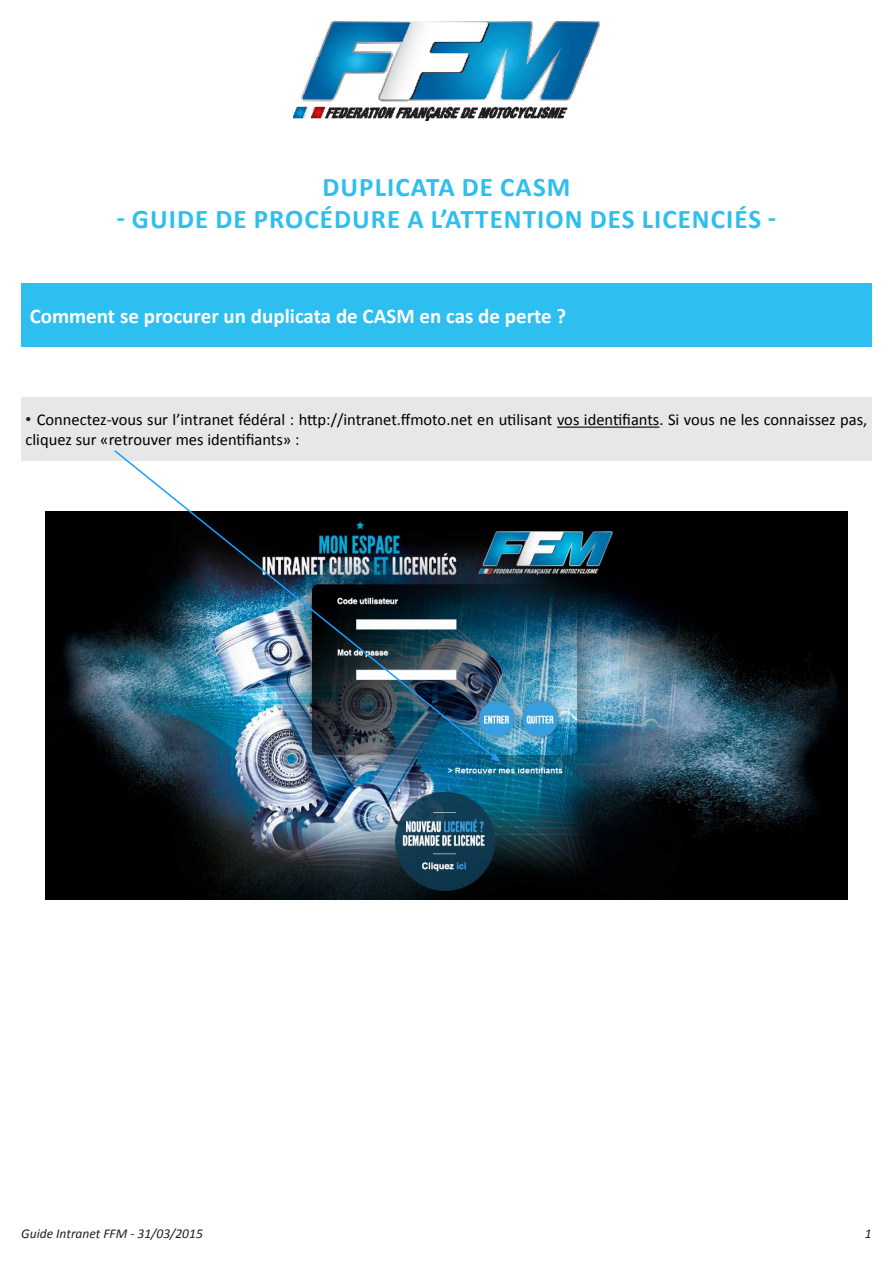
<style>
.page{position:relative;width:893px;height:1263px;background:#fff}
.page>*{position:absolute;margin:0;border:0;box-sizing:border-box;transform-origin:0 0}
.t1{font:700 27px "Calibri";letter-spacing:.04em;color:#2cbfef}
.t2{font:700 21px "Calibri";color:#fff}
.t3{font:16.5px/19.8px "Calibri";color:#000}
.t4{font:italic 13.5px "Calibri";color:#231f20}
.s1{font-family:"Arial";color:#231f20}
</style>
<div class="page">
<div style="left:21px;top:283px;width:851px;height:64px;background:#2cbfef"></div>
<img style="left:294px;top:21px;width:305px;height:100px">
<div style="left:21px;top:397px;width:851px;height:64px;background:#e6e7e9"></div>
<hr style="left:557px;top:427px;width:102px;height:1px;background:#000">
<img style="left:46px;top:511px;width:801px;height:389px">
<img style="left:113px;top:450px;width:383px;height:309px">
<svg style="left:490px;top:753px;width:11px;height:9px"></svg>
<p class="t1" style="left:322px;top:170px;width:249px">DUPLICATA DE CASM</p>
<p class="t1" style="left:117px;top:202px;width:661px">- GUIDE DE PROCÉDURE A L’ATTENTION DES LICENCIÉS -</p>
<p class="t2" style="left:30px;top:303px;width:538px">Comment se procurer un duplicata de CASM en cas de perte ?</p>
<p class="t3" style="left:26px;top:410px;width:843px"><span class="s1">•</span> Connectez-vous sur l’intranet fédéral : http://intranet.ffmoto.net en utilisant vos identifiants. Si vous ne les connaissez pas, cliquez sur «retrouver mes identifiants» :</p>
<p class="t4" style="left:21px;top:1224px;width:183px">Guide Intranet FFM - 31/03/2015</p>
<p class="t4" style="left:865px;top:1224px;width:8px">1</p>
</div>
